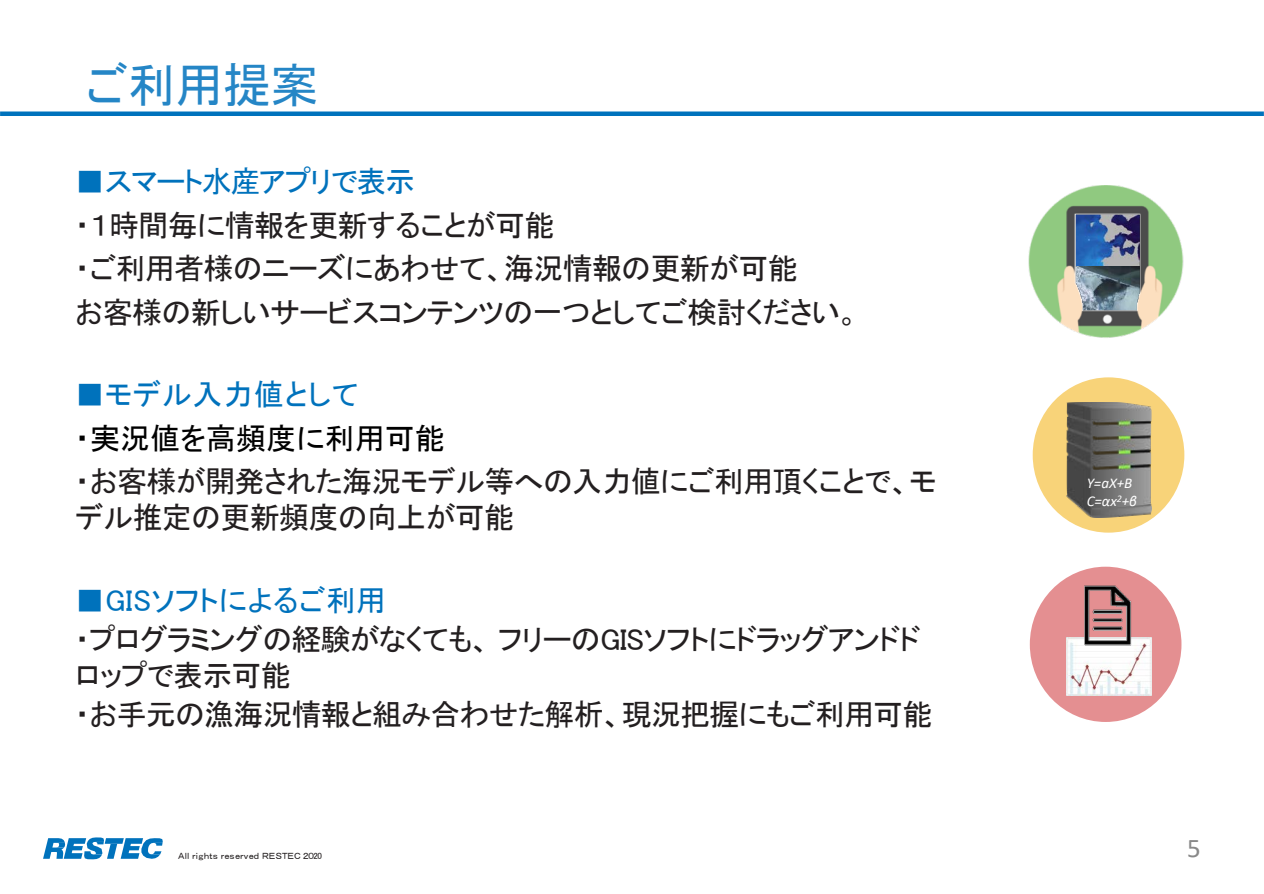
<style>
.page{position:relative;width:1264px;height:894px;background:#fff}
.page>*{position:absolute;margin:0;border:0;box-sizing:border-box;transform-origin:0 0}
.t1{font:48px "MS P Gothic";letter-spacing:-.01em;color:#2586c6}
.t2{font:30px/36px "MS P Gothic";letter-spacing:-.03em;color:#231f20}
.t3{font:30px "MS P Gothic";letter-spacing:-.05em;color:#0072bc}
.t4{font:30px "MS P Gothic";color:#000}
.t5{font:30px "MS P Gothic";color:#0072bc}
.t6{font:30px "MS P Gothic";letter-spacing:.02em;color:#0072bc}
.t7{font:27px "Calibri";color:#898989}
.t8{font:italic 15px "Calibri";color:#fff}
.t9{font:9px "MS P Gothic";letter-spacing:.02em;color:#231f20}
</style>
<div class="page">
<div style="left:0;top:111px;width:1263px;height:5px;background:#0072bc"></div>
<svg style="left:43px;top:837px;width:120px;height:22px"></svg>
<img style="left:1028px;top:186px;width:156px;height:152px">
<div style="left:1032px;top:377px;width:152px;height:155px;background:#f8d379;border-radius:50%"></div>
<img style="left:1066px;top:402px;width:85px;height:115px">
<div style="left:1029px;top:566px;width:152px;height:155px;background:#e48f91;border-radius:50%"></div>
<img style="left:1066px;top:637px;width:85px;height:58px">
<img style="left:1075px;top:585px;width:65px;height:63px">
<p class="t1" style="left:85px;top:60px;width:235px">ご利用提案</p>
<p class="t3" style="left:75px;top:166px;width:342px">■スマート水産アプリで表示</p>
<p class="t2" style="left:75px;top:207px;width:481px">・１時間毎に情報を更新することが可能</p>
<p class="t2" style="left:75px;top:250px;width:724px">・ご利用者様のニーズにあわせて、海況情報の更新が可能</p>
<p class="t2" style="left:75px;top:294px;width:785px">お客様の新しいサービスコンテンツの一つとしてご検討ください。</p>
<p class="t6" style="left:75px;top:379px;width:285px">■モデル入力値として</p>
<p class="t4" style="left:75px;top:423px;width:371px">・実況値を高頻度に利用可能</p>
<p class="t2" style="left:75px;top:463px;width:862px">・お客様が開発された海況モデル等への入力値にご利用頂くことで、モデル推定の更新頻度の向上が可能</p>
<p class="t5" style="left:75px;top:585px;width:312px">■GISソフトによるご利用</p>
<p class="t2" style="left:75px;top:621px;width:847px">・プログラミングの経験がなくても、フリーのGISソフトにドラッグアンドドロップで表示可能</p>
<p class="t2" style="left:75px;top:696px;width:858px">・お手元の漁海況情報と組み合わせた解析、現況把握にもご利用可能</p>
<p class="t9" style="left:178px;top:851px;width:145px">ＡｌｌｒｉｇｈｔｓｒｅｓｅｒｖｅｄＲＥＳＴＥＣ２０20</p>
<p class="t8" style="left:1086px;top:472px;width:47px">Y=aX+B</p>
<p class="t8" style="left:1086px;top:490px;width:52px">C=αx<sup>2</sup>+β</p>
<p class="t7" style="left:1186px;top:828px;width:15px">5</p>
</div>
